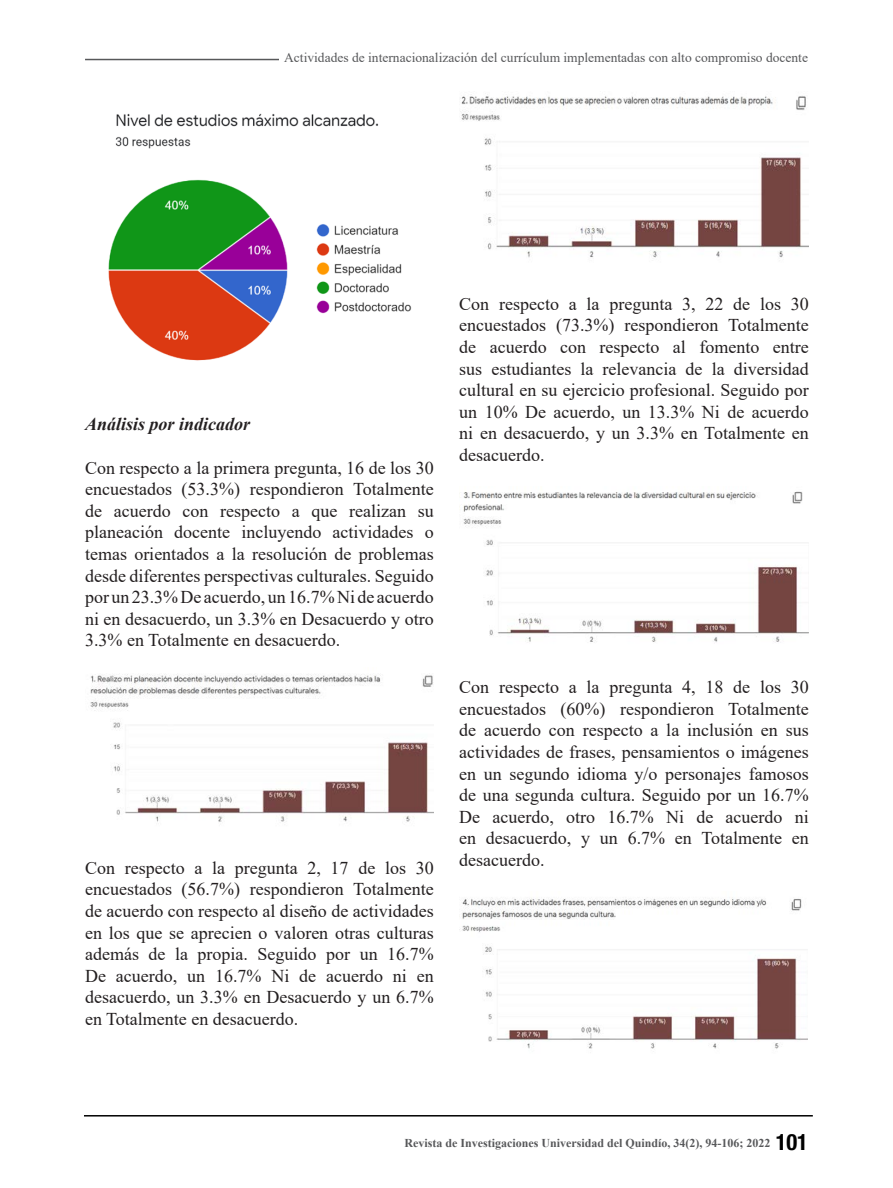
<style>
.page{position:relative;width:893px;height:1188px;background:#fff}
.page>*{position:absolute;margin:0;border:0;box-sizing:border-box;transform-origin:0 0}
.t1{font:700 condensed 22.5px "Helvetica Neue LT Std";color:#000}
.Parrafo{font:18px/21.6px "Times New Roman";color:#231f20;text-align:justify}
.Parrafo-2{font:italic 700 18px "Times New Roman";color:#231f20}
.esquina{font:13.5px "Times New Roman";color:#57585a}
.t2{font:700 12px "Times New Roman";color:#57585a}
</style>
<div class="page">
<hr style="left:85px;top:59px;width:723px;height:1px;background:#57585a">
<hr style="left:84px;top:1115px;width:729px;height:2px;background:#000001">
<img style="left:108px;top:113px;width:304px;height:248px">
<img style="left:90px;top:673px;width:344px;height:149px">
<img style="left:460px;top:94px;width:348px;height:164px">
<img style="left:463px;top:491px;width:346px;height:151px">
<img style="left:459px;top:897px;width:349px;height:152px">
<div style="left:279px;top:53px;width:529px;height:12px;background:#fff"></div>
<p class="esquina" style="left:284px;top:48px;width:525px">Actividades de internacionalización del currículum implementadas con alto compromiso docente</p>
<p class="Parrafo-2" style="left:85px;top:412px;width:167px">Análisis por indicador</p>
<p class="Parrafo" style="left:85px;top:456px;width:350px">Con respecto a la primera pregunta, 16 de los 30 encuestados (53.3%) respondieron Totalmente de acuerdo con respecto a que realizan su planeación docente incluyendo actividades o temas orientados a la resolución de problemas desde diferentes perspectivas culturales. Seguido por un 23.3% De acuerdo, un 16.7% Ni de acuerdo ni en desacuerdo, un 3.3% en Desacuerdo y otro 3.3% en Totalmente en desacuerdo.</p>
<p class="Parrafo" style="left:85px;top:856px;width:350px">Con respecto a la pregunta 2, 17 de los 30 encuestados (56.7%) respondieron Totalmente de acuerdo con respecto al diseño de actividades en los que se aprecien o valoren otras culturas además de la propia. Seguido por un 16.7% De acuerdo, un 16.7% Ni de acuerdo ni en desacuerdo, un 3.3% en Desacuerdo y un 6.7% en Totalmente en desacuerdo.</p>
<p class="Parrafo" style="left:459px;top:292px;width:351px">Con respecto a la pregunta 3, 22 de los 30 encuestados (73.3%) respondieron Totalmente de acuerdo con respecto al fomento entre sus estudiantes la relevancia de la diversidad cultural en su ejercicio profesional. Seguido por un 10% De acuerdo, un 13.3% Ni de acuerdo ni en desacuerdo, y un 3.3% en Totalmente en desacuerdo.</p>
<p class="Parrafo" style="left:459px;top:676px;width:351px">Con respecto a la pregunta 4, 18 de los 30 encuestados (60%) respondieron Totalmente de acuerdo con respecto a la inclusión en sus actividades de frases, pensamientos o imágenes en un segundo idioma y/o personajes famosos de una segunda cultura. Seguido por un 16.7% De acuerdo, otro 16.7% Ni de acuerdo ni en desacuerdo, y un 6.7% en Totalmente en desacuerdo.</p>
<p class="t1" style="left:776px;top:1128px;width:34px">101</p>
<p class="t2" style="left:404px;top:1134px;width:368px">Revista de Investigaciones Universidad del Quindío, 34(2), 94-106; 2022</p>
</div>
